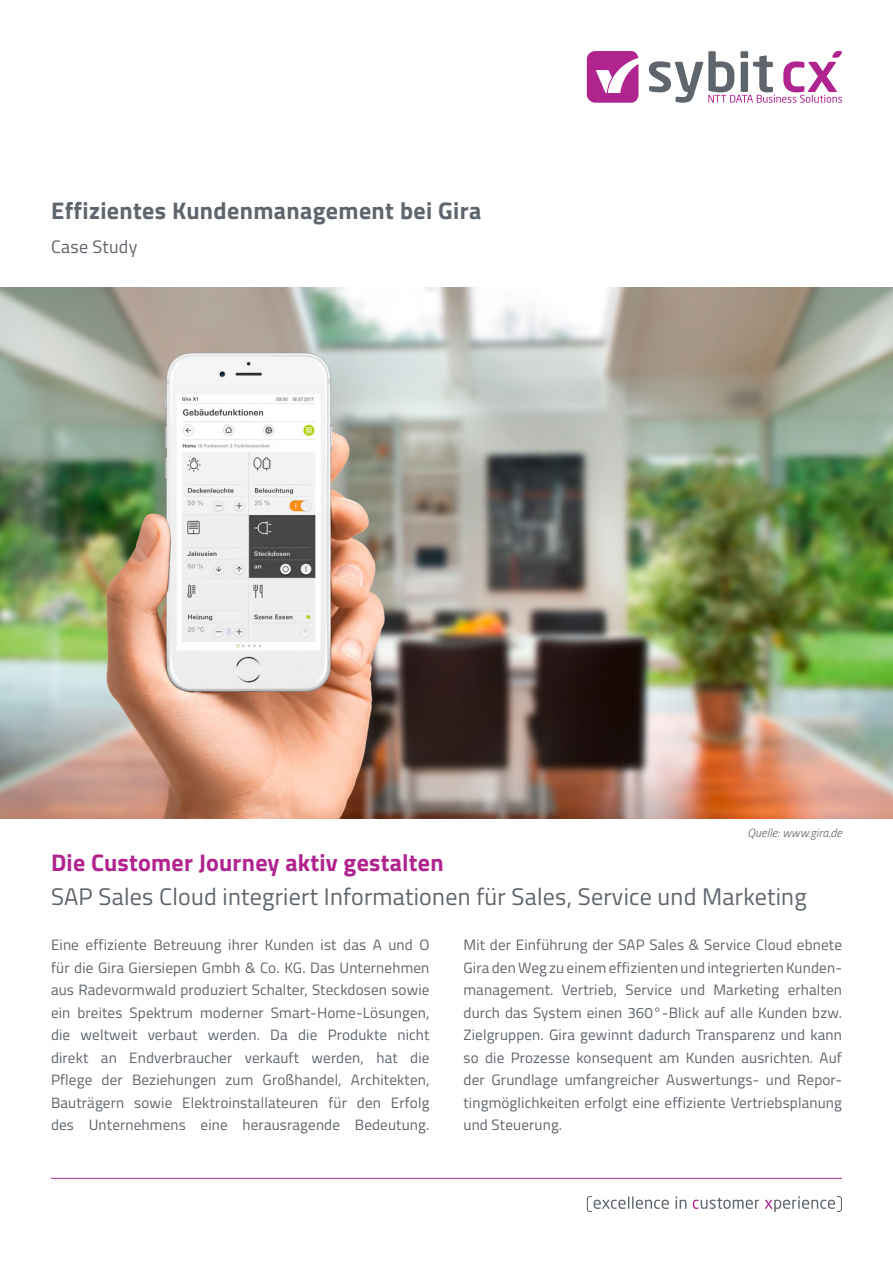
<style>
.page{position:relative;width:893px;height:1263px;background:#fff}
.page>*{position:absolute;margin:0;border:0;box-sizing:border-box;transform-origin:0 0}
.Headline_2{font:24px "Titillium Web";letter-spacing:.01em;color:#5f656c}
.Headline_2a{font:700 24px "Titillium Web";letter-spacing:.015em;color:#5f656c}
.Headline_2-2{font:700 24px "Titillium Web";letter-spacing:.01em;color:#b1248f}
.Unternehmen{font:18px "Titillium Web";letter-spacing:.015em;color:#5f656c}
.Einleitung{font:15px/22.5px "Titillium Web";letter-spacing:.01em;color:#5f656c;text-align:justify}
.Einleitung-2{font:italic 300 12px "Titillium Web";letter-spacing:.01em;color:#5f656c}
</style>
<div class="page">
<svg style="left:693px;top:1198px;width:66px;height:11px"></svg>
<svg style="left:587px;top:1196px;width:99px;height:16px"></svg>
<svg style="left:765px;top:1196px;width:77px;height:16px"></svg>
<hr style="left:51px;top:1178px;width:791px;height:1px;background:#b1248f">
<svg style="left:587px;top:51px;width:51px;height:52px"></svg>
<svg style="left:649px;top:51px;width:193px;height:52px"></svg>
<img style="left:0;top:287px;width:893px;height:532px">
<p class="Headline_2a" style="left:51px;top:192px;width:432px">Effizientes Kundenmanagement bei Gira</p>
<p class="Unternehmen" style="left:51px;top:234px;width:88px">Case Study</p>
<p class="Einleitung-2" style="left:747px;top:824px;width:96px">Quelle: www.gira.de</p>
<p class="Headline_2-2" style="left:51px;top:845px;width:394px">Die Customer Journey aktiv gestalten</p>
<p class="Headline_2" style="left:51px;top:879px;width:757px">SAP Sales Cloud integriert Informationen für Sales, Service und Marketing</p>
<p class="Einleitung" style="left:51px;top:933px;width:380px">Eine effiziente Betreuung ihrer Kunden ist das A und O für die Gira Giersiepen Gmbh &amp; Co. KG. Das Unternehmen aus Radevormwald produziert Schalter, Steckdosen sowie ein breites Spektrum moderner Smart-Home-Lösungen, die weltweit verbaut werden. Da die Produkte nicht direkt an Endverbraucher verkauft werden, hat die Pflege der Beziehungen zum Großhandel, Architekten, Bauträgern sowie Elektroinstallateuren für den Erfolg des Unternehmens eine herausragende Bedeutung.</p>
<p class="Einleitung" style="left:463px;top:933px;width:380px">Mit der Einführung der SAP Sales &amp; Service Cloud ebnete Gira den Weg zu einem effizienten und integrierten Kunden&shy;management. Vertrieb, Service und Marketing erhalten durch das System einen 360°-Blick auf alle Kunden bzw.<br>Zielgruppen. Gira gewinnt dadurch Transparenz und kann so die Prozesse konsequent am Kunden ausrichten. Auf der Grundlage umfangreicher Auswertungs- und Repor&shy;tingmöglichkeiten erfolgt eine effiziente Vertriebsplanung und Steuerung.</p>
</div>
